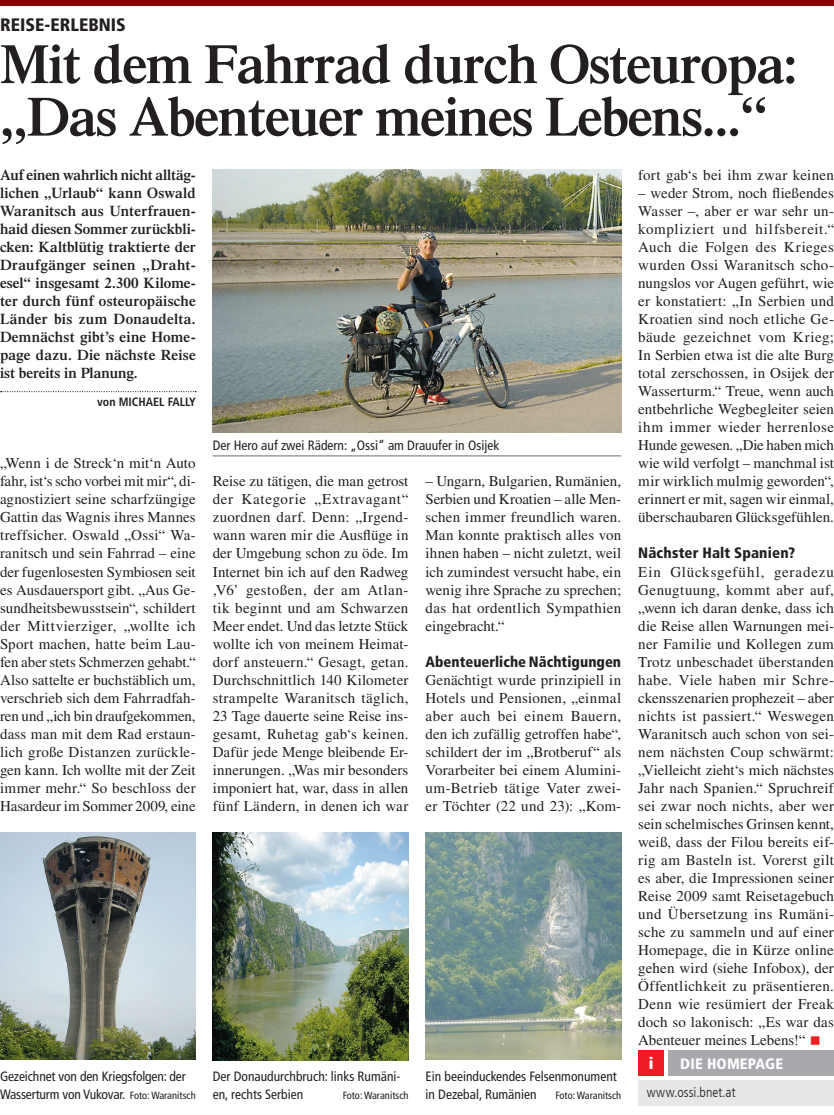
<style>
.page{position:relative;width:834px;height:1115px;background:#fff}
.page>*{position:absolute;margin:0;border:0;box-sizing:border-box;transform-origin:0 0}
.Titel_37{font:600 55.5px/52.5px "Times LT Std";letter-spacing:-.02em;color:#231f20}
.Schlagwort{font:900 condensed 18px "Frutiger LT Com";color:#231f20}
.Fließtext{font:15px/18px "Times LT Std";letter-spacing:.01em;color:#231f20;text-align:justify}
.Vorspann{font:600 15px/18px "Times LT Std";letter-spacing:.01em;color:#231f20;text-align:justify}
.Zwischentitel{font:900 condensed 15px "Frutiger LT Com";letter-spacing:.005em;color:#231f20}
.t1{font:900 condensed 15px "Frutiger LT Com";letter-spacing:.01em;color:#fff}
.Infokasten{font:300 condensed 13.8px "Frutiger LT Com";letter-spacing:.005em;color:#231f20}
.Bildtext{font:condensed 13.5px/18px "Frutiger LT Com";color:#231f20}
.Redakteur_Name{font:700 condensed 12px "Frutiger LT Com";color:#231f20}
.Bildtext-2{font:condensed 10.5px "Frutiger LT Com";color:#231f20}
.s1{font-size:10.5px}
</style>
<div class="page">
<svg style="left:1px;top:391px;width:195px;height:1px"></svg>
<div style="left:0;top:0;width:833px;height:6px;background:#8b0202"></div>
<hr style="left:213px;top:455px;width:408px;height:1px;background:#6c6d70">
<img style="left:213px;top:169px;width:408px;height:263px">
<img style="left:0;top:832px;width:196px;height:227px">
<img style="left:213px;top:832px;width:195px;height:228px">
<img style="left:425px;top:832px;width:196px;height:227px">
<div style="left:638px;top:1079px;width:195px;height:25px;background:#e6e7e9"></div>
<div style="left:638px;top:1049px;width:25px;height:26px;background:#ee1d23"></div>
<div style="left:668px;top:1049px;width:165px;height:26px;background:#a8a9ad"></div>
<svg style="left:649px;top:1056px;width:3px;height:12px"></svg>
<p class="Schlagwort" style="left:0;top:13px;width:127px">REISE-ERLEBNIS</p>
<p class="Titel_37" style="left:0;top:37px;width:798px">Mit dem Fahrrad durch Osteuropa: „Das Abenteuer meines Lebens...“</p>
<p class="Vorspann" style="left:0;top:166px;width:197px">Auf einen wahrlich nicht alltäg&shy;lichen „Urlaub“ kann Oswald Waranitsch aus Unterfrauen&shy;haid diesen Sommer zurückbli&shy;cken: Kaltblütig traktierte der Draufgänger seinen „Draht&shy;esel“ insgesamt 2.300 Kilome&shy;ter durch fünf osteuropäische Länder bis zum Donaudelta.<br>Demnächst gibt’s eine Home&shy;page dazu. Die nächste Reise ist bereits in Planung.</p>
<p class="Redakteur_Name" style="left:97px;top:394px;width:100px">von MICHAEL FALLY</p>
<p class="Fließtext" style="left:638px;top:166px;width:197px">fort gab‘s bei ihm zwar keinen</p>
<p class="Fließtext" style="left:638px;top:184px;width:197px">– weder Strom, noch fließendes Wasser –, aber er war sehr un&shy;kompliziert und hilfsbereit.“ Auch die Folgen des Krieges wurden Ossi Waranitsch scho&shy;nungslos vor Augen geführt, wie er konstatiert: „In Serbien und Kroatien sind noch etliche Ge&shy;bäude gezeichnet vom Krieg; In Serbien etwa ist die alte Burg total zerschossen, in Osijek der Wasserturm.“ Treue, wenn auch entbehrliche Wegbegleiter seien ihm immer wieder herrenlose Hunde gewesen. „Die haben mich wie wild verfolgt – manchmal ist mir wirklich mulmig geworden“, erinnert er mit, sagen wir einmal, überschaubaren Glücksgefühlen.</p>
<p class="Zwischentitel" style="left:638px;top:544px;width:158px">Nächster Halt Spanien?</p>
<p class="Fließtext" style="left:638px;top:562px;width:197px">Ein Glücksgefühl, geradezu Genugtuung, kommt aber auf, „wenn ich daran denke, dass ich die Reise allen Warnungen mei&shy;ner Familie und Kollegen zum Trotz unbeschadet überstanden habe. Viele haben mir Schre&shy;ckensszenarien prophezeit – aber nichts ist passiert.“ Weswegen Waranitsch auch schon von sei&shy;nem nächsten Coup schwärmt: „Vielleicht zieht‘s mich nächstes Jahr nach Spanien.“ Spruchreif sei zwar noch nichts, aber wer sein schelmisches Grinsen kennt, weiß, dass der Filou bereits eif&shy;rig am Basteln ist. Vorerst gilt es aber, die Impressionen seiner Reise 2009 samt Reisetagebuch und Übersetzung ins Rumäni&shy;sche zu sammeln und auf einer Homepage, die in Kürze online gehen wird (siehe Infobox), der Öffentlichkeit zu präsentieren.<br>Denn wie resümiert der Freak doch so lakonisch: „Es war das Abenteuer meines Lebens!“</p>
<p class="Bildtext" style="left:213px;top:436px;width:288px">Der Hero auf zwei Rädern: „Ossi“ am Drauufer in Osijek</p>
<p class="Fließtext" style="left:0;top:454px;width:197px">„Wenn i de Streck‘n mit‘n Auto fahr, ist‘s scho vorbei mit mir“, di&shy;agnostiziert seine scharfzüngige Gattin das Wagnis ihres Mannes treffsicher. Oswald „Ossi“ Wa&shy;ranitsch und sein Fahrrad – eine der fugenlosesten Symbiosen seit es Ausdauersport gibt. „Aus Ge&shy;sundheitsbewusstsein“, schildert der Mittvierziger, „wollte ich Sport machen, hatte beim Lau&shy;fen aber stets Schmerzen gehabt.“ Also sattelte er buchstäblich um, verschrieb sich dem Fahrradfah&shy;ren und „ich bin draufgekommen, dass man mit dem Rad erstaun&shy;lich große Distanzen zurückle&shy;gen kann. Ich wollte mit der Zeit immer mehr.“ So beschloss der Hasardeur im Sommer 2009, eine</p>
<p class="Fließtext" style="left:213px;top:472px;width:197px">Reise zu tätigen, die man getrost der Kategorie „Extravagant“ zuordnen darf. Denn: „Irgend&shy;wann waren mir die Ausflüge in der Umgebung schon zu öde. Im Internet bin ich auf den Radweg ‚V6’ gestoßen, der am Atlan&shy;tik beginnt und am Schwarzen Meer endet. Und das letzte Stück wollte ich von meinem Heimat&shy;dorf ansteuern.“ Gesagt, getan.<br>Durchschnittlich 140 Kilometer strampelte Waranitsch täglich, 23 Tage dauerte seine Reise ins&shy;gesamt, Ruhetag gab‘s keinen.<br>Dafür jede Menge bleibende Er&shy;innerungen. „Was mir besonders imponiert hat, war, dass in allen fünf Ländern, in denen ich war</p>
<p class="Fließtext" style="left:425px;top:472px;width:197px">– Ungarn, Bulgarien, Rumänien, Serbien und Kroatien – alle Men&shy;schen immer freundlich waren.<br>Man konnte praktisch alles von ihnen haben – nicht zuletzt, weil ich zumindest versucht habe, ein wenig ihre Sprache zu sprechen; das hat ordentlich Sympathien eingebracht.“</p>
<p class="Zwischentitel" style="left:425px;top:652px;width:197px">Abenteuerliche Nächtigungen</p>
<p class="Fließtext" style="left:425px;top:670px;width:197px">Genächtigt wurde prinzipiell in Hotels und Pensionen, „einmal aber auch bei einem Bauern, den ich zufällig getroffen habe“, schildert der im „Brotberuf“ als Vorarbeiter bei einem Alumini&shy;um-Betrieb tätige Vater zwei&shy;er Töchter (22 und 23): „Kom-</p>
<p class="Bildtext" style="left:0;top:1066px;width:197px">Gezeichnet von den Kriegsfolgen: der<br>Wasserturm von Vukovar. <span class="s1">Foto: Waranitsch</span></p>
<p class="Bildtext" style="left:213px;top:1066px;width:189px">Der Donaudurchbruch: links Rumäni&shy;en, rechts Serbien</p>
<p class="Bildtext-2" style="left:342px;top:1088px;width:67px">Foto: Waranitsch</p>
<p class="Bildtext" style="left:425px;top:1066px;width:193px">Ein beeinduckendes Felsenmonument in Dezebal, Rumänien</p>
<p class="Bildtext-2" style="left:555px;top:1088px;width:67px">Foto: Waranitsch</p>
<p class="t1" style="left:680px;top:1054px;width:104px">DIE HOMEPAGE</p>
<p class="Infokasten" style="left:646px;top:1083px;width:90px">www.ossi.bnet.at</p>
</div>
